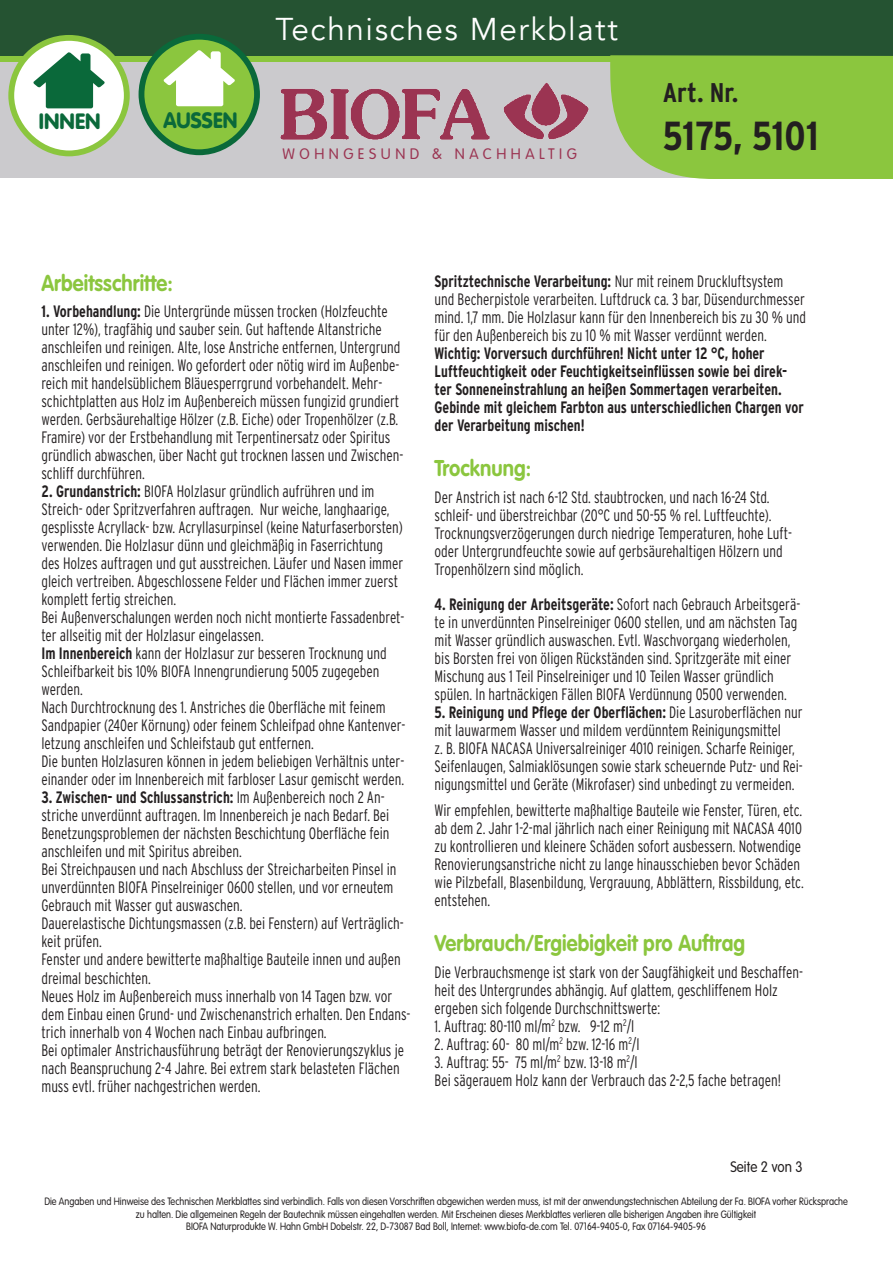
<style>
.page{position:relative;width:893px;height:1263px;background:#fff}
.page>*{position:absolute;margin:0;border:0;box-sizing:border-box;transform-origin:0 0}
.t1{font:700 condensed 40.5px "Interstate";letter-spacing:-.005em;color:#231f20}
.t2{font:31.5px "Avenir";letter-spacing:.05em;color:#fff}
.t3{font:700 condensed 27px "Interstate";color:#231f20}
.t4{font:700 22.5px "VAG Rounded Std";letter-spacing:.005em;color:#8bc63e;scale:.9 1}
.t5{font:900 21.9px "VAG Rounded";color:#0a693a;scale:.95 1}
.t6{font:900 21.9px "VAG Rounded";color:#0a693a}
.t7{font:300 condensed 16.5px/18px "Interstate";color:#231f20;scale:.9 1}
.t8{font:700 condensed 16.5px/18px "Interstate";color:#231f20;scale:.9 1}
.t9{font:300 15px "VAG Rounded Std";letter-spacing:.3em;color:#9b3452}
.t10{font:300 15px "VAG Rounded Std";letter-spacing:.005em;color:#231f20;scale:.9 1}
.t11{font:300 10.5px/12.6px "VAG Rounded Std";color:#231f20;text-align:center;scale:.87 1}
.s1{font-weight:700}
</style>
<div class="page">
<div style="left:0;top:1px;width:893px;height:177px;background:#cbcacd"></div>
<svg style="left:0;top:55px;width:609px;height:7px;background:#7ab43c"></svg>
<div style="left:0;top:0;width:893px;height:55px;background:#255332"></div>
<div style="left:609px;top:55px;width:284px;height:124px;background:#8bc63e"></div>
<img style="left:280px;top:82px;width:309px;height:58px">
<div style="left:11px;top:38px;width:116px;height:115px;background:#fff;border-radius:50%"></div>
<div style="left:8px;top:35px;width:122px;height:121px;border:6px solid #8bc63e;border-radius:50%"></div>
<svg style="left:33px;top:52px;width:72px;height:56px"></svg>
<div style="left:141px;top:37px;width:116px;height:115px;background:#8bc63e;border-radius:50%"></div>
<div style="left:139px;top:34px;width:121px;height:121px;border:6px solid #0a693a;border-radius:50%"></div>
<svg style="left:163px;top:50px;width:72px;height:56px"></svg>
<h3 class="t6" style="left:39px;top:109px;width:63px">INNEN</h3>
<h3 class="t5" style="left:163px;top:107px;width:79px">AUSSEN</h3>
<h2 class="t2" style="left:275px;top:10px;width:344px">Technisches Merkblatt</h2>
<p class="t9" style="left:283px;top:146px;width:296px">WOHNGESUND &amp; NACHHALTIG</p>
<h3 class="t3" style="left:663px;top:76px;width:77px">Art. Nr.</h3>
<h1 class="t1" style="left:663px;top:111px;width:158px">5175, 5101</h1>
<h3 class="t4" style="left:41px;top:270px;width:148px">Arbeitsschritte:</h3>
<p class="t7" style="left:41px;top:302px;width:404px"><span class="s1">1. Vorbehandlung:</span> Die Untergründe müssen trocken (Holzfeuchte unter 12%), tragfähig und sauber sein. Gut haftende Altanstriche anschleifen und reinigen. Alte, lose Anstriche entfernen, Untergrund anschleifen und reinigen. Wo gefordert oder nötig wird im Außenbe&shy;reich mit handelsüblichem Bläuesperrgrund vorbehandelt. Mehr&shy;schichtplatten aus Holz im Außenbereich müssen fungizid grundiert werden. Gerbsäurehaltige Hölzer (z.B. Eiche) oder Tropenhölzer (z.B.<br>Framire) vor der Erstbehandlung mit Terpentinersatz oder Spiritus gründlich abwaschen, über Nacht gut trocknen lassen und Zwischen&shy;schliff durchführen.</p>
<p class="t7" style="left:41px;top:482px;width:406px"><span class="s1">2. Grundanstrich:</span> BIOFA Holzlasur gründlich aufrühren und im Streich- oder Spritzverfahren auftragen. Nur weiche, langhaarige, gesplisste Acryllack- bzw. Acryllasurpinsel (keine Naturfaserborsten) verwenden. Die Holzlasur dünn und gleichmäßig in Faserrichtung des Holzes auftragen und gut ausstreichen. Läufer und Nasen immer gleich vertreiben. Abgeschlossene Felder und Flächen immer zuerst komplett fertig streichen.<br>Bei Außenverschalungen werden noch nicht montierte Fassadenbret&shy;ter allseitig mit der Holzlasur eingelassen.<br><span class="s1">Im Innenbereich</span> kann der Holzlasur zur besseren Trocknung und Schleifbarkeit bis 10% BIOFA Innengrundierung 5005 zugegeben werden.<br>Nach Durchtrocknung des 1. Anstriches die Oberfläche mit feinem Sandpapier (240er Körnung) oder feinem Schleifpad ohne Kantenver&shy;letzung anschleifen und Schleifstaub gut entfernen.<br>Die bunten Holzlasuren können in jedem beliebigen Verhältnis unter&shy;einander oder im Innenbereich mit farbloser Lasur gemischt werden.</p>
<p class="t7" style="left:41px;top:788px;width:412px"><span class="s1">3. Zwischen- und Schlussanstrich:</span> Im Außenbereich noch 2 An&shy;striche unverdünnt auftragen. Im Innenbereich je nach Bedarf. Bei Benetzungsproblemen der nächsten Beschichtung Oberfläche fein anschleifen und mit Spiritus abreiben.<br>Bei Streichpausen und nach Abschluss der Streicharbeiten Pinsel in unverdünnten BIOFA Pinselreiniger 0600 stellen, und vor erneutem Gebrauch mit Wasser gut auswaschen.<br>Dauerelastische Dichtungsmassen (z.B. bei Fenstern) auf Verträglich&shy;keit prüfen.<br>Fenster und andere bewitterte maßhaltige Bauteile innen und außen dreimal beschichten.<br>Neues Holz im Außenbereich muss innerhalb von 14 Tagen bzw. vor dem Einbau einen Grund- und Zwischenanstrich erhalten. Den Endans&shy;trich innerhalb von 4 Wochen nach Einbau aufbringen.<br>Bei optimaler Anstrichausführung beträgt der Renovierungszyklus je nach Beanspruchung 2-4 Jahre. Bei extrem stark belasteten Flächen muss evtl. früher nachgestrichen werden.</p>
<p class="t7" style="left:435px;top:272px;width:414px"><span class="s1">Spritztechnische Verarbeitung:</span> Nur mit reinem Druckluftsystem und Becherpistole verarbeiten. Luftdruck ca. 3 bar, Düsendurchmesser mind. 1,7 mm. Die Holzlasur kann für den Innenbereich bis zu 30 % und für den Außenbereich bis zu 10 % mit Wasser verdünnt werden.</p>
<p class="t8" style="left:435px;top:344px;width:412px">Wichtig: Vorversuch durchführen! Nicht unter 12 °C, hoher Luftfeuchtigkeit oder Feuchtigkeitseinflüssen sowie bei direk&shy;ter Sonneneinstrahlung an heißen Sommertagen verarbeiten.<br>Gebinde mit gleichem Farbton aus unterschiedlichen Chargen vor der Verarbeitung mischen!</p>
<h3 class="t4" style="left:435px;top:455px;width:109px">Trocknung:</h3>
<p class="t7" style="left:435px;top:488px;width:399px">Der Anstrich ist nach 6-12 Std. staubtrocken, und nach 16-24 Std. schleif- und überstreichbar (20°C und 50-55 % rel. Luftfeuchte).<br>Trocknungsverzögerungen durch niedrige Temperaturen, hohe Luft&shy;oder Untergrundfeuchte sowie auf gerbsäurehaltigen Hölzern und Tropenhölzern sind möglich.</p>
<p class="t7" style="left:435px;top:595px;width:408px"><span class="s1">4. Reinigung der Arbeitsgeräte:</span> Sofort nach Gebrauch Arbeitsgerä&shy;te in unverdünnten Pinselreiniger 0600 stellen, und am nächsten Tag mit Wasser gründlich auswaschen. Evtl. Waschvorgang wiederholen, bis Borsten frei von öligen Rückständen sind. Spritzgeräte mit einer Mischung aus 1 Teil Pinselreiniger und 10 Teilen Wasser gründlich spülen. In hartnäckigen Fällen BIOFA Verdünnung 0500 verwenden.</p>
<p class="t7" style="left:435px;top:703px;width:411px"><span class="s1">5. Reinigung und Pflege der Oberflächen:</span> Die Lasuroberflächen nur mit lauwarmem Wasser und mildem verdünntem Reinigungsmittel<br>z. B. BIOFA NACASA Universalreiniger 4010 reinigen. Scharfe Reiniger, Seifenlaugen, Salmiaklösungen sowie stark scheuernde Putz- und Rei&shy;nigungsmittel und Geräte (Mikrofaser) sind unbedingt zu vermeiden.</p>
<p class="t7" style="left:435px;top:801px;width:412px">Wir empfehlen, bewitterte maßhaltige Bauteile wie Fenster, Türen, etc. ab dem 2. Jahr 1-2-mal jährlich nach einer Reinigung mit NACASA 4010 zu kontrollieren und kleinere Schäden sofort ausbessern. Notwendige Renovierungsanstriche nicht zu lange hinausschieben bevor Schäden wie Pilzbefall, Blasenbildung, Vergrauung, Abblättern, Rissbildung, etc. entstehen.</p>
<h3 class="t4" style="left:435px;top:930px;width:346px">Verbrauch/Ergiebigkeit pro Auftrag</h3>
<p class="t7" style="left:435px;top:963px;width:411px">Die Verbrauchsmenge ist stark von der Saugfähigkeit und Beschaffen&shy;heit des Untergrundes abhängig. Auf glattem, geschliffenem Holz ergeben sich folgende Durchschnittswerte:</p>
<p class="t7" style="left:435px;top:1017px;width:223px">1. Auftrag: 80-110 ml/m<sup>2</sup> bzw. 9-12 m<sup>2</sup>/l</p>
<p class="t7" style="left:435px;top:1035px;width:229px">2. Auftrag: 60- 80 ml/m<sup>2</sup> bzw. 12-16 m<sup>2</sup>/l</p>
<p class="t7" style="left:435px;top:1053px;width:386px">3. Auftrag: 55- 75 ml/m<sup>2</sup> bzw. 13-18 m<sup>2</sup>/l<br>Bei sägerauem Holz kann der Verbrauch das 2-2,5 fache betragen!</p>
<p class="t10" style="left:730px;top:1159px;width:82px">Seite 2 von 3</p>
<p class="t11" style="left:44px;top:1195px;width:925px">Die Angaben und Hinweise des Technischen Merkblattes sind verbindlich. Falls von diesen Vorschriften abgewichen werden muss, ist mit der anwendungstechnischen Abteilung der Fa. BIOFA vorher Rücksprache zu halten. Die allgemeinen Regeln der Bautechnik müssen eingehalten werden. Mit Erscheinen dieses Merkblattes verlieren alle bisherigen Angaben ihre Gültigkeit<br>BIOFA Naturprodukte W. Hahn GmbH Dobelstr. 22, D-73087 Bad Boll, Internet: www.biofa-de.com Tel. 07164-9405-0, Fax 07164-9405-96</p>
</div>
